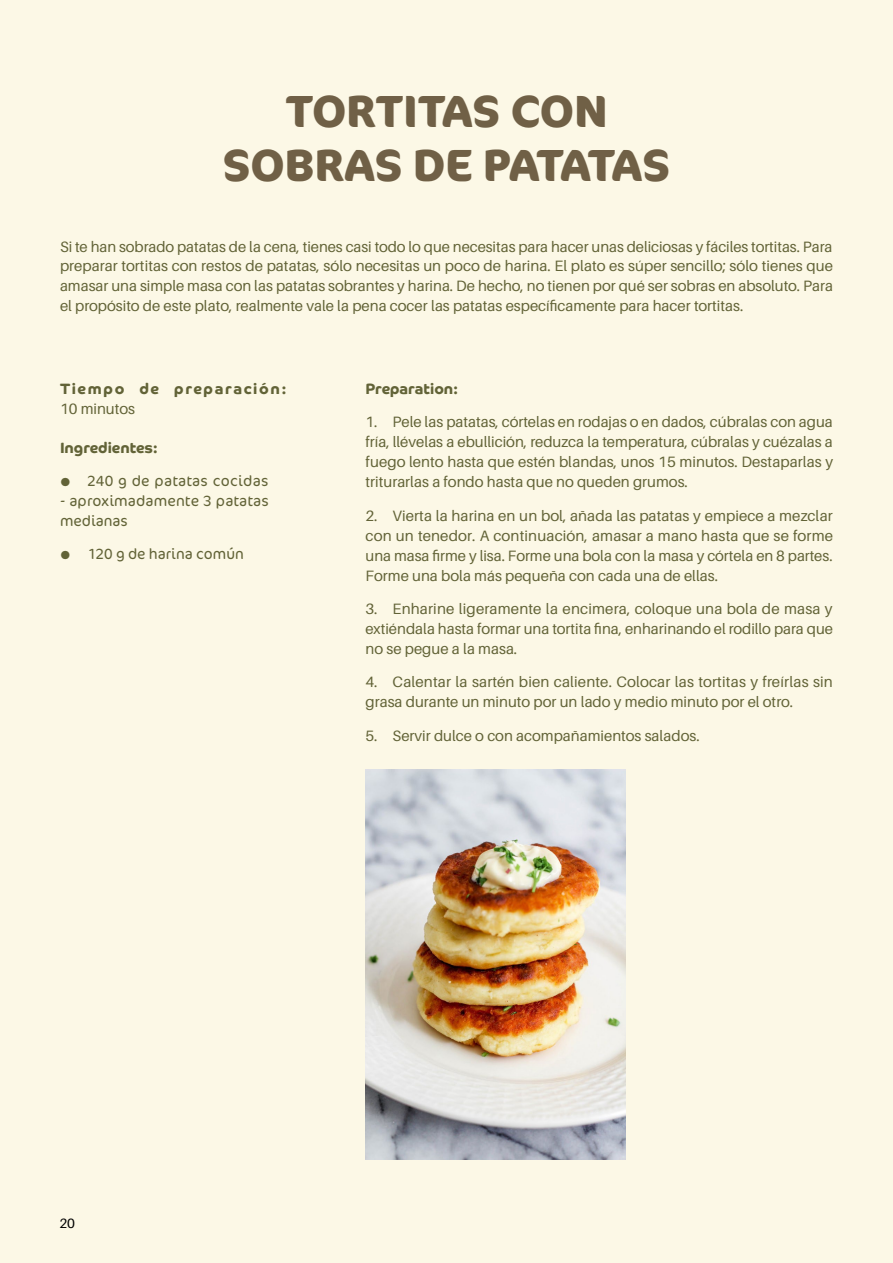
<style>
.page{position:relative;width:893px;height:1263px;background:#fff}
.page>*{position:absolute;margin:0;border:0;box-sizing:border-box;transform-origin:0 0}
.t1{font:700 45px/54px "Cocon Pro";color:#706046;text-align:center}
.t2{font:15px/20px "Aileron";color:#626337;text-align:justify}
.t3{font:300 15px/20px "Cocon Pro";letter-spacing:.005em;color:#626337}
.t4{font:700 15px "Co Headline";color:#626337}
.t5{font:700 15px "Co Headline";letter-spacing:.105em;color:#626337}
.t6{font:13.5px "Aileron";color:#000}
</style>
<div class="page">
<div style="left:0;top:0;width:892px;height:1263px;background:#fcf8e6"></div>
<img style="left:365px;top:770px;width:260px;height:389px">
<h1 class="t1" style="left:223px;top:83px;width:449px">TORTITAS CON<br>SOBRAS DE PATATAS</h1>
<p class="t2" style="left:60px;top:237px;width:774px">Si te han sobrado patatas de la cena, tienes casi todo lo que necesitas para hacer unas deliciosas y fáciles tortitas. Para preparar tortitas con restos de patatas, sólo necesitas un poco de harina. El plato es súper sencillo; sólo tienes que amasar una simple masa con las patatas sobrantes y harina. De hecho, no tienen por qué ser sobras en absoluto. Para el propósito de este plato, realmente vale la pena cocer las patatas específicamente para hacer tortitas.</p>
<p class="t5" style="left:60px;top:380px;width:228px">Tiempo de preparación:</p>
<p class="t2" style="left:60px;top:399px;width:76px">10 minutos</p>
<p class="t4" style="left:60px;top:439px;width:99px">Ingredientes:</p>
<p class="t3" style="left:60px;top:471px;width:210px">● 240 g de patatas cocidas</p>
<p class="t3" style="left:60px;top:491px;width:210px">- aproximadamente 3 patatas medianas</p>
<p class="t3" style="left:60px;top:544px;width:185px">● 120 g de harina común</p>
<p class="t4" style="left:365px;top:380px;width:94px">Preparation:</p>
<p class="t2" style="left:365px;top:412px;width:469px">1. Pele las patatas, córtelas en rodajas o en dados, cúbralas con agua fría, llévelas a ebullición, reduzca la temperatura, cúbralas y cuézalas a fuego lento hasta que estén blandas, unos 15 minutos. Destaparlas y triturarlas a fondo hasta que no queden grumos.</p>
<p class="t2" style="left:365px;top:506px;width:469px">2. Vierta la harina en un bol, añada las patatas y empiece a mezclar con un tenedor. A continuación, amasar a mano hasta que se forme una masa firme y lisa. Forme una bola con la masa y córtela en 8 partes.<br>Forme una bola más pequeña con cada una de ellas.</p>
<p class="t2" style="left:365px;top:599px;width:469px">3. Enharine ligeramente la encimera, coloque una bola de masa y extiéndala hasta formar una tortita fina, enharinando el rodillo para que no se pegue a la masa.</p>
<p class="t2" style="left:365px;top:672px;width:468px">4. Calentar la sartén bien caliente. Colocar las tortitas y freírlas sin grasa durante un minuto por un lado y medio minuto por el otro.</p>
<p class="t2" style="left:365px;top:726px;width:335px">5. Servir dulce o con acompañamientos salados.</p>
<p class="t6" style="left:59px;top:1216px;width:17px">20</p>
</div>
